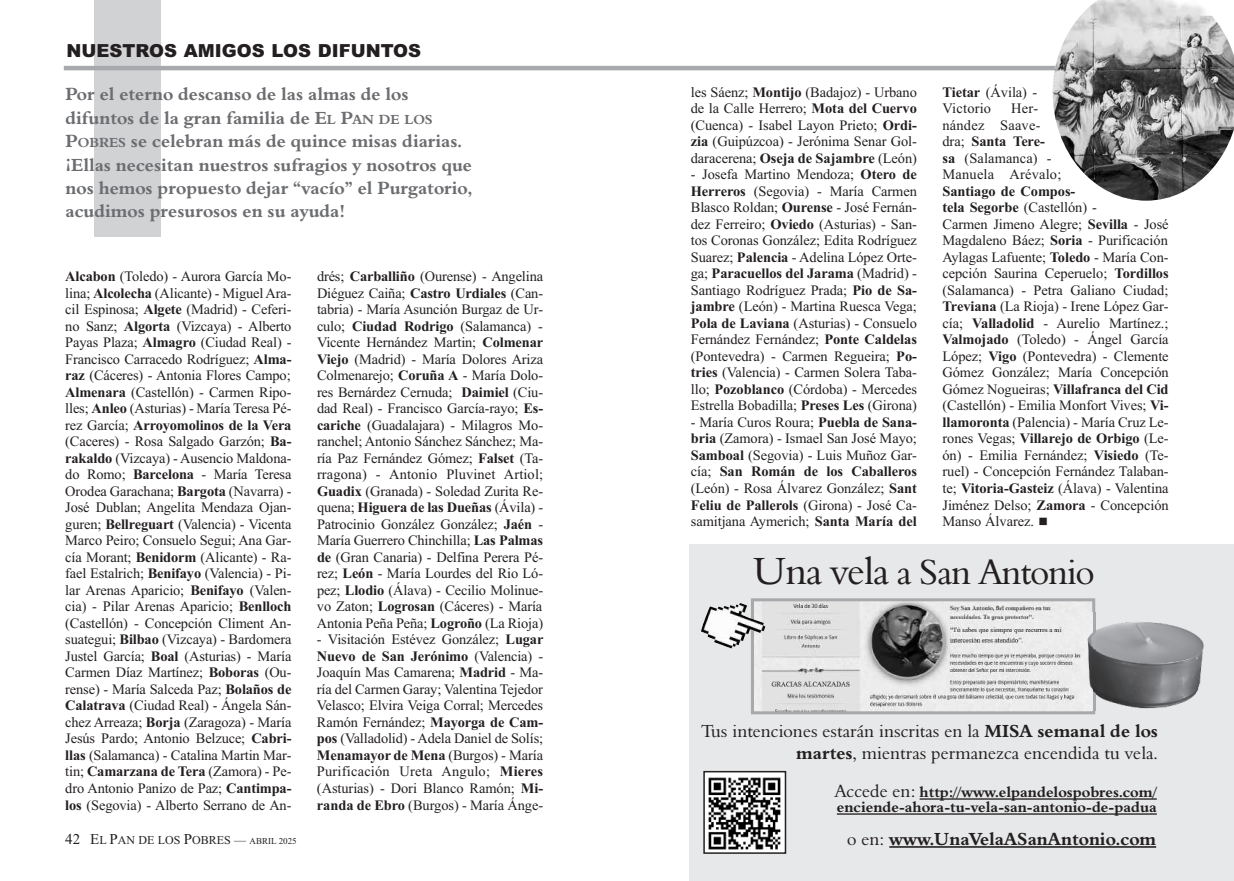
<style>
.page{position:relative;width:1234px;height:881px;background:#fff}
.page>*{position:absolute;margin:0;border:0;box-sizing:border-box;transform-origin:0 0}
.t1{font:36px "Aldine 401 BT Roman A";letter-spacing:-.03em;color:#231f20}
.t2{font:18px/23.4px "Aldine 401 BT Bold A";color:#6c6d70}
.t3{font:18px/21.6px "Aldine 401 BT Roman A";color:#231f20;text-align:right}
.t4{font:18px "Aldine 401 BT Bold A";color:#231f20}
.t5{font:900 18px "Arial";color:#231f20}
.t6{font:15px/15px "Aldine 401 BT Bold A";color:#231f20}
.t7{font:14.4px/16.5px "Times New Roman";letter-spacing:-.005em;color:#231f20;text-align:justify}
.t8{font:14.4px/16.5px "Times New Roman";letter-spacing:.015em;color:#231f20}
.t9{font:12px "Times New Roman";color:#231f20}
.s1{font-size:13.5px}
.s2{font-weight:700}
.s3{font-size:15px}
.s4{font-size:9px}
.s5{font-size:39px}
.s6{font-family:"Aldine 401 BT Bold A"}
.s7{font-family:"Aldine 401 BT Roman A";font-size:18px}
.s8{font-family:"Aldine 401 BT Roman A"}
</style>
<div class="page">
<div style="left:94px;top:0;width:67px;height:237px;background:#d1d2d4"></div>
<hr style="left:64px;top:66px;width:1105px;height:4px;background:#a8a9ad">
<div style="left:689px;top:544px;width:544px;height:336px;background:#e7e8e9"></div>
<hr style="left:889px;top:845px;width:266px;height:2px;background:#231f20">
<hr style="left:919px;top:798px;width:237px;height:1px;background:#231f20">
<hr style="left:836px;top:813px;width:320px;height:1px;background:#231f20">
<img style="left:754px;top:602px;width:326px;height:108px">
<div style="left:750px;top:598px;width:344px;height:116px;border:3px solid #a8a9ad"></div>
<img style="left:701px;top:602px;width:64px;height:46px">
<img style="left:706px;top:773px;width:77px;height:77px">
<div style="left:703px;top:770px;width:83px;height:83px;border:2px solid #231f20"></div>
<img style="left:1080px;top:612px;width:124px;height:98px">
<img style="left:1052px;top:0;width:181px;height:200px">
<p class="t5" style="left:66px;top:40px;width:356px">NUESTROS AMIGOS LOS DIFUNTOS</p>
<p class="t2" style="left:65px;top:82px;width:408px">Por el eterno descanso de las almas de los difuntos de la gran familia de E<span class="s1">L</span> P<span class="s1">AN DE LOS </span>P<span class="s1">OBRES</span> se celebran más de quince misas diarias. ¡Ellas necesitan nuestros sufragios y nosotros que nos hemos propuesto dejar “vacío” el Purgatorio, acudimos presurosos en su ayuda!</p>
<p class="t7" style="left:65px;top:268px;width:227px"><span class="s2">Alcabon</span> (Toledo) - Aurora García Mo&shy;lina; <span class="s2">Alcolecha</span> (Alicante) - MiguelAra&shy;cil Espinosa; <span class="s2">Algete</span> (Madrid) - Ceferi&shy;no Sanz; <span class="s2">Algorta</span> (Vizcaya) - Alberto Payas Plaza; <span class="s2">Almagro</span> (Ciudad Real) - Francisco Carracedo Rodríguez; <span class="s2">Alma&shy;raz</span> (Cáceres) - Antonia Flores Campo; <span class="s2">Almenara</span> (Castellón) - Carmen Ripo&shy;lles; <span class="s2">Anleo</span> (Asturias) - María Teresa Pé&shy;rez García; <span class="s2">Arroyomolinos de la Vera </span>(Caceres) - Rosa Salgado Garzón; <span class="s2">Ba&shy;rakaldo</span> (Vizcaya) - Ausencio Maldona&shy;do Romo; <span class="s2">Barcelona</span> - María Teresa Orodea Garachana; <span class="s2">Bargota</span> (Navarra) - José Dublan; Angelita Mendaza Ojan&shy;guren; <span class="s2">Bellreguart</span> (Valencia) - Vicenta Marco Peiro; Consuelo Segui; Ana Gar&shy;cía Morant; <span class="s2">Benidorm</span> (Alicante) - Ra&shy;fael Estalrich; <span class="s2">Benifayo</span> (Valencia) - Pi&shy;lar Arenas Aparicio; <span class="s2">Benifayo</span> (Valen&shy;cia) - Pilar Arenas Aparicio; <span class="s2">Benlloch </span>(Castellón) - Concepción Climent An&shy;suategui; <span class="s2">Bilbao</span> (Vizcaya) - Bardomera Justel García; <span class="s2">Boal</span> (Asturias) - María Carmen Díaz Martínez; <span class="s2">Boboras</span> (Ou&shy;rense) - María Salceda Paz; <span class="s2">Bolaños de Calatrava</span> (Ciudad Real) - Ángela Sán&shy;chez Arreaza; <span class="s2">Borja</span> (Zaragoza) - María Jesús Pardo; Antonio Belzuce; <span class="s2">Cabri&shy;llas</span> (Salamanca) - Catalina Martin Mar&shy;tin; <span class="s2">Camarzana de Tera</span> (Zamora) - Pe&shy;dro Antonio Panizo de Paz; <span class="s2">Cantimpa&shy;los</span> (Segovia) - Alberto Serrano de An-</p>
<p class="t7" style="left:317px;top:268px;width:227px">drés; <span class="s2">Carballiño</span> (Ourense) - Angelina Diéguez Caiña; <span class="s2">Castro Urdiales</span> (Can&shy;tabria) - María Asunción Burgaz de Ur&shy;culo; <span class="s2">Ciudad Rodrigo</span> (Salamanca) - Vicente Hernández Martin; <span class="s2">Colmenar Viejo</span> (Madrid) - María Dolores Ariza Colmenarejo; <span class="s2">Coruña A</span> - María Dolo&shy;res Bernárdez Cernuda; <span class="s2">Daimiel</span> (Ciu&shy;dad Real) - Francisco García-rayo; <span class="s2">Es&shy;cariche</span> (Guadalajara) - Milagros Mo&shy;ranchel; Antonio Sánchez Sánchez; Ma&shy;ría Paz Fernández Gómez; <span class="s2">Falset</span> (Ta&shy;rragona) - Antonio Pluvinet Artiol; <span class="s2">Guadix</span> (Granada) - Soledad Zurita Re&shy;quena; <span class="s2">Higuera de las Dueñas</span> (Ávila) - Patrocinio González González; <span class="s2">Jaén</span> - María Guerrero Chinchilla; <span class="s2">Las Palmas de</span> (Gran Canaria) - Delfina Perera Pé&shy;rez; <span class="s2">León</span> - María Lourdes del Rio Ló&shy;pez; <span class="s2">Llodio</span> (Álava) - Cecilio Molinue&shy;vo Zaton; <span class="s2">Logrosan</span> (Cáceres) - María Antonia Peña Peña; <span class="s2">Logroño</span> (La Rioja)</p>
<p class="t7" style="left:317px;top:631px;width:228px">- Visitación Estévez González; <span class="s2">Lugar Nuevo de San Jerónimo</span> (Valencia) - Joaquín Mas Camarena; <span class="s2">Madrid</span> - Ma&shy;ría del Carmen Garay; Valentina Tejedor Velasco; Elvira Veiga Corral; Mercedes Ramón Fernández; <span class="s2">Mayorga de Cam&shy;pos</span> (Valladolid) -Adela Daniel de Solís; <span class="s2">Menamayor de Mena</span> (Burgos) - María Purificación Ureta Angulo; <span class="s2">Mieres </span>(Asturias) - Dori Blanco Ramón; <span class="s2">Mi&shy;randa de Ebro</span> (Burgos) - María Ánge-</p>
<p class="t9" style="left:65px;top:832px;width:233px"><span class="s3">42 E</span>L <span class="s3">P</span>AN DE LOS <span class="s3">P</span>OBRES — <span class="s4">ABRIL 2025</span></p>
<p class="t7" style="left:690px;top:83px;width:227px">les Sáenz; <span class="s2">Montijo</span> (Badajoz) - Urbano de la Calle Herrero; <span class="s2">Mota del Cuervo </span>(Cuenca) - Isabel Layon Prieto; <span class="s2">Ordi&shy;zia</span> (Guipúzcoa) - Jerónima Senar Gol&shy;daracerena; <span class="s2">Oseja de Sajambre</span> (León)</p>
<p class="t7" style="left:690px;top:166px;width:227px">- Josefa Martino Mendoza; <span class="s2">Otero de Herreros</span> (Segovia) - María Carmen Blasco Roldan; <span class="s2">Ourense</span> - José Fernán&shy;dez Ferreiro; <span class="s2">Oviedo</span> (Asturias) - San&shy;tos Coronas González; Edita Rodríguez Suarez; <span class="s2">Palencia</span> - Adelina López Orte&shy;ga; <span class="s2">Paracuellos del Jarama</span> (Madrid) - Santiago Rodríguez Prada; <span class="s2">Pio de Sa&shy;jambre</span> (León) - Martina Ruesca Vega; <span class="s2">Pola de Laviana</span> (Asturias) - Consuelo Fernández Fernández; <span class="s2">Ponte Caldelas </span>(Pontevedra) - Carmen Regueira; <span class="s2">Po&shy;tries</span> (Valencia) - Carmen Solera Taba&shy;llo; <span class="s2">Pozoblanco</span> (Córdoba) - Mercedes Estrella Bobadilla; <span class="s2">Preses Les</span> (Girona)</p>
<p class="t7" style="left:690px;top:413px;width:227px">- María Curos Roura; <span class="s2">Puebla de Sana&shy;bria</span> (Zamora) - Ismael San José Mayo; <span class="s2">Samboal</span> (Segovia) - Luis Muñoz Gar&shy;cía; <span class="s2">San Román de los Caballeros </span>(León) - Rosa Álvarez González; <span class="s2">Sant Feliu de Pallerols</span> (Girona) - José Ca&shy;samitjana Aymerich; <span class="s2">Santa María del</span></p>
<p class="t8" style="left:942px;top:83px;width:96px"><span class="s2">Tietar</span> (Ávila) -<br>Victorio</p>
<p class="t8" style="left:942px;top:100px;width:120px;text-indent:69px">Her&shy;nández Saave&shy;dra; <span class="s2">Santa Tere&shy;sa</span> (Salamanca) -<br>Manuela Arévalo;</p>
<p class="t7" style="left:942px;top:182px;width:227px;text-align:left"><span class="s2">Santiago de Compos-<br>tela Segorbe</span> (Castellón) -<br>Carmen Jimeno Alegre; <span class="s2">Sevilla</span> - José Magdaleno Báez; <span class="s2">Soria</span> - Purificación Aylagas Lafuente; <span class="s2">Toledo</span> - María Con&shy;cepción Saurina Ceperuelo; <span class="s2">Tordillos </span>(Salamanca) - Petra Galiano Ciudad; <span class="s2">Treviana</span> (La Rioja) - Irene López Gar&shy;cía; <span class="s2">Valladolid</span> - Aurelio Martínez.; <span class="s2">Valmojado</span> (Toledo) - Ángel García López; <span class="s2">Vigo</span> (Pontevedra) - Clemente Gómez González; María Concepción Gómez Nogueiras; <span class="s2">Villafranca del Cid </span>(Castellón) - Emilia Monfort Vives; <span class="s2">Vi&shy;llamoronta</span> (Palencia) - María Cruz Le&shy;rones Vegas; <span class="s2">Villarejo de Orbigo</span> (Le&shy;ón) - Emilia Fernández; <span class="s2">Visiedo</span> (Te&shy;ruel) - Concepción Fernández Talaban&shy;te; <span class="s2">Vitoria-Gasteiz</span> (Álava) - Valentina Jiménez Delso; <span class="s2">Zamora</span> - Concepción Manso Álvarez.</p>
<h1 class="t1" style="left:752px;top:550px;width:343px"><span class="s5">Una vela</span> a San Antonio</h1>
<p class="t3" style="left:701px;top:720px;width:458px">Tus intenciones estarán inscritas en la <span class="s6">MISA semanal de los martes</span>, mientras permanezca encendida tu vela.</p>
<p class="t6" style="left:834px;top:784px;width:323px"><span class="s7">Accede en:</span> http://www.elpandelospobres.com/ enciende-ahora-tu-vela-san-antonio-de-padua</p>
<p class="t4" style="left:847px;top:827px;width:310px"><span class="s8">o en:</span> www.UnaVelaASanAntonio.com</p>
</div>
